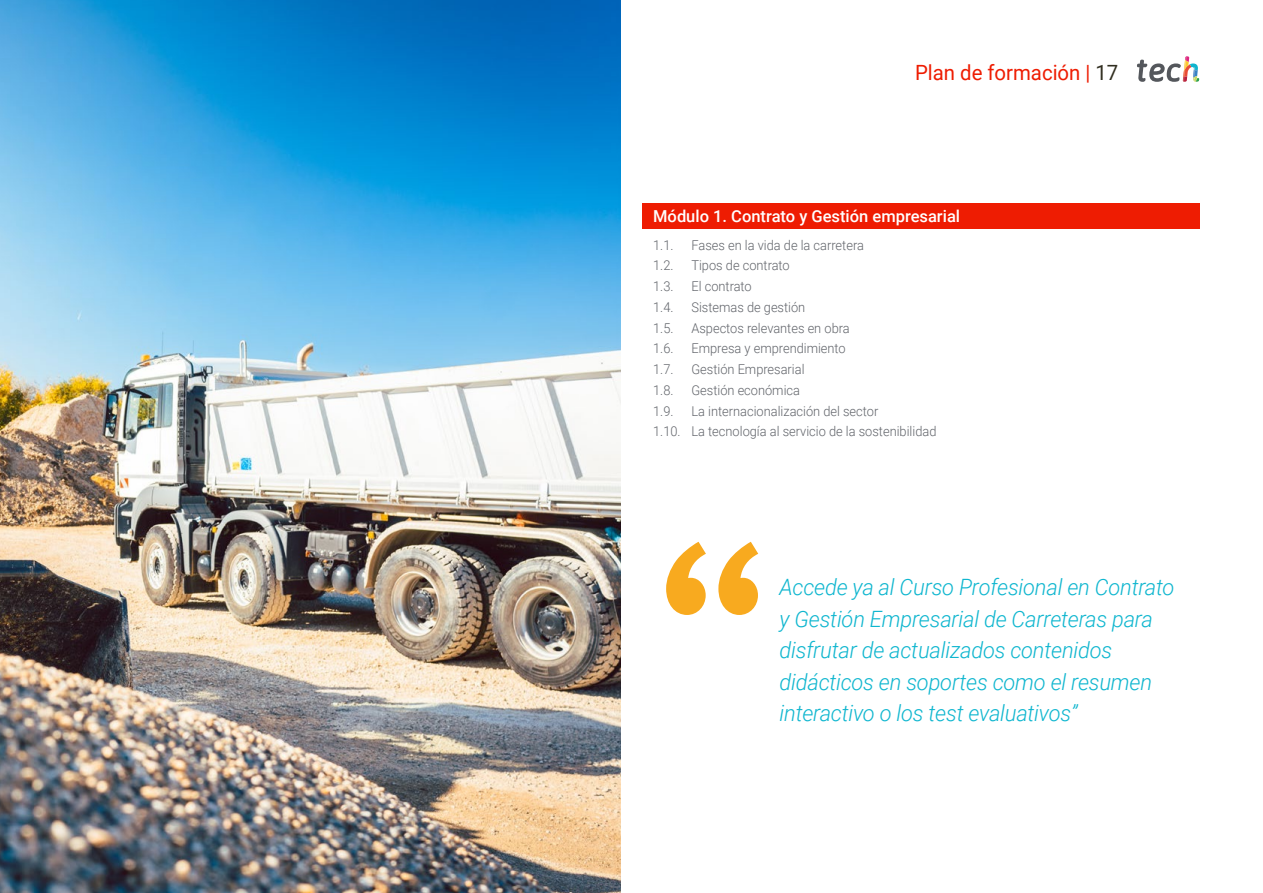
<style>
.page{position:relative;width:1263px;height:893px;background:#fff}
.page>*{position:absolute;margin:0;border:0;box-sizing:border-box;transform-origin:0 0}
.t1{font:italic 300 22.5px/31.5px "Roboto";letter-spacing:-.01em;color:#0fb6cf}
.t2{font:21px "Roboto";color:#ee1c02}
.t3{font:500 16.5px "Roboto";color:#fff}
.t4{font:300 13.5px/20.7px "Roboto";color:#61646a;scale:.95 1}
.s1{color:#312e20}
</style>
<div class="page">
<img style="left:0;top:0;width:621px;height:893px">
<div style="left:642px;top:204px;width:557px;height:25px;background:#ee1c02"></div>
<svg style="left:1137px;top:56px;width:62px;height:26px"></svg>
<svg style="left:666px;top:542px;width:92px;height:73px"></svg>
<h2 class="t2" style="left:915px;top:57px;width:205px">Plan de formación | <span class="s1">17</span></h2>
<p class="t3" style="left:653px;top:205px;width:308px">Módulo 1. Contrato y Gestión empresarial</p>
<p class="t4" style="left:653px;top:234px;width:23px">1.1.</p>
<p class="t4" style="left:691px;top:234px;width:183px">Fases en la vida de la carretera</p>
<p class="t4" style="left:653px;top:255px;width:23px">1.2.</p>
<p class="t4" style="left:691px;top:255px;width:105px">Tipos de contrato</p>
<p class="t4" style="left:653px;top:275px;width:23px">1.3.</p>
<p class="t4" style="left:691px;top:275px;width:65px">El contrato</p>
<p class="t4" style="left:653px;top:296px;width:23px">1.4.</p>
<p class="t4" style="left:691px;top:296px;width:121px">Sistemas de gestión</p>
<p class="t4" style="left:653px;top:317px;width:23px">1.5.</p>
<p class="t4" style="left:691px;top:317px;width:168px">Aspectos relevantes en obra</p>
<p class="t4" style="left:653px;top:338px;width:23px">1.6.</p>
<p class="t4" style="left:691px;top:338px;width:164px">Empresa y emprendimiento</p>
<p class="t4" style="left:653px;top:358px;width:23px">1.7.</p>
<p class="t4" style="left:691px;top:358px;width:121px">Gestión Empresarial</p>
<p class="t4" style="left:653px;top:379px;width:23px">1.8.</p>
<p class="t4" style="left:691px;top:379px;width:116px">Gestión económica</p>
<p class="t4" style="left:653px;top:400px;width:23px">1.9.</p>
<p class="t4" style="left:653px;top:400px;width:300px;text-indent:38px">La internacionalización del sector<br>1.10. La tecnología al servicio de la sostenibilidad</p>
<h1 class="t1" style="left:779px;top:571px;width:397px">Accede ya al Curso Profesional en Contrato y Gestión Empresarial de Carreteras para disfrutar de actualizados contenidos didácticos en soportes como el resumen interactivo o los test evaluativos”</h1>
</div>
